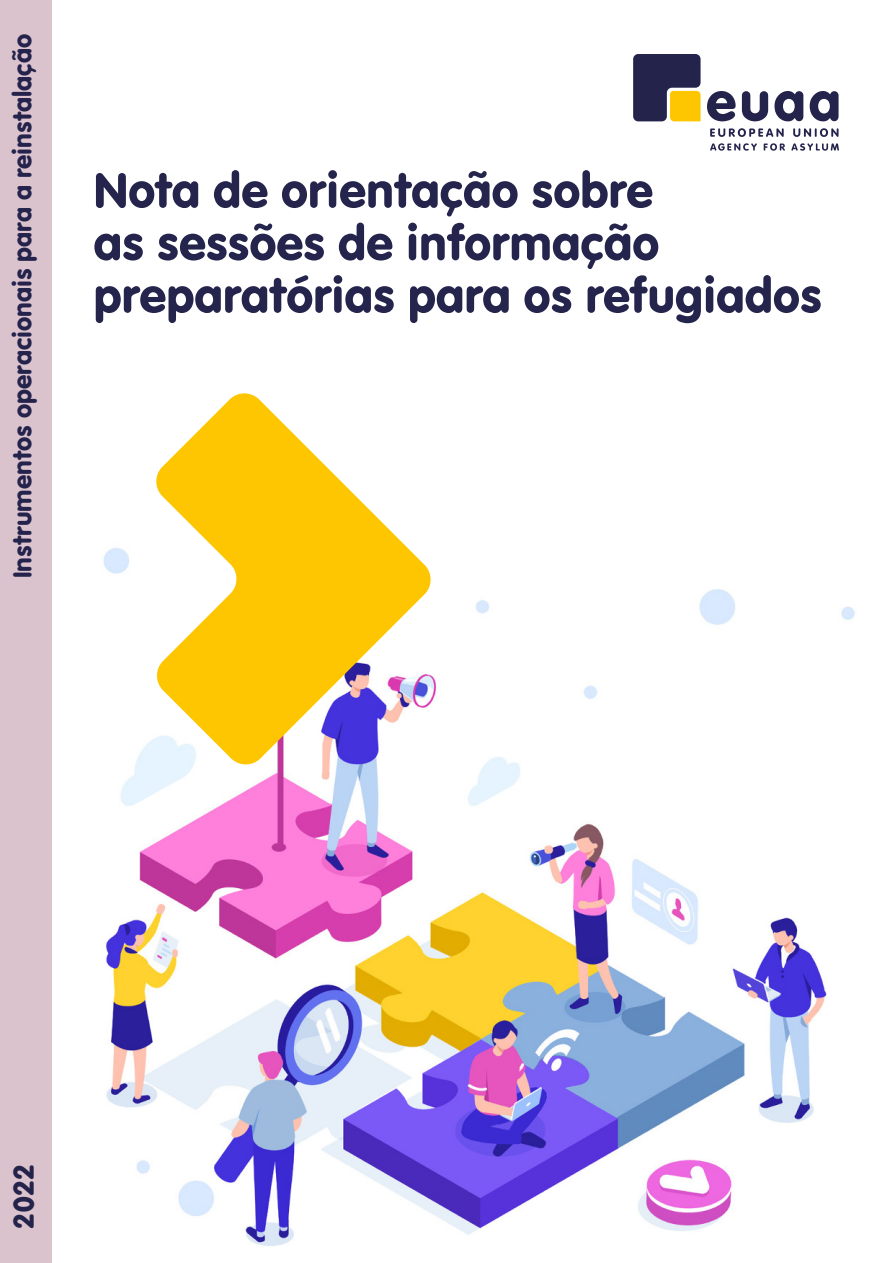
<style>
.page{position:relative;width:893px;height:1263px;background:#fff}
.page>*{position:absolute;margin:0;border:0;box-sizing:border-box;transform-origin:0 0}
.Heading_cover{font:51px/52.5px "VAG Rundschrift D";color:#24244c}
.t1{font:30px "VAG Rundschrift D";color:#24234c}
.t2{font:27px "VAG Rundschrift D";color:#24234c}
</style>
<div class="page">
<img style="left:51px;top:514px;width:804px;height:749px">
<svg style="left:710px;top:128px;width:74px;height:9px"></svg>
<svg style="left:793px;top:128px;width:45px;height:9px"></svg>
<svg style="left:710px;top:143px;width:47px;height:8px"></svg>
<svg style="left:764px;top:143px;width:21px;height:8px"></svg>
<svg style="left:791px;top:143px;width:48px;height:8px"></svg>
<svg style="left:633px;top:54px;width:68px;height:67px;background:#5c5047"></svg>
<svg style="left:707px;top:91px;width:29px;height:30px"></svg>
<svg style="left:742px;top:91px;width:26px;height:30px"></svg>
<svg style="left:774px;top:91px;width:29px;height:30px"></svg>
<svg style="left:810px;top:91px;width:28px;height:30px"></svg>
<svg style="left:154px;top:393px;width:279px;height:373px;fill:#fdc600"></svg>
<div style="left:0;top:0;width:51px;height:1263px;background:#dbc3ce"></div>
<p class="t2" style="left:7px;top:578px;width:546px;rotate:-90deg">Instrumentos operacionais para a reinstalação</p>
<h1 class="Heading_cover" style="left:94px;top:164px;width:730px">Nota de orientação sobre<br>as sessões de informação preparatórias para os refugiados</h1>
<p class="t1" style="left:6px;top:1229px;width:66px;rotate:-90deg">2022</p>
</div>
